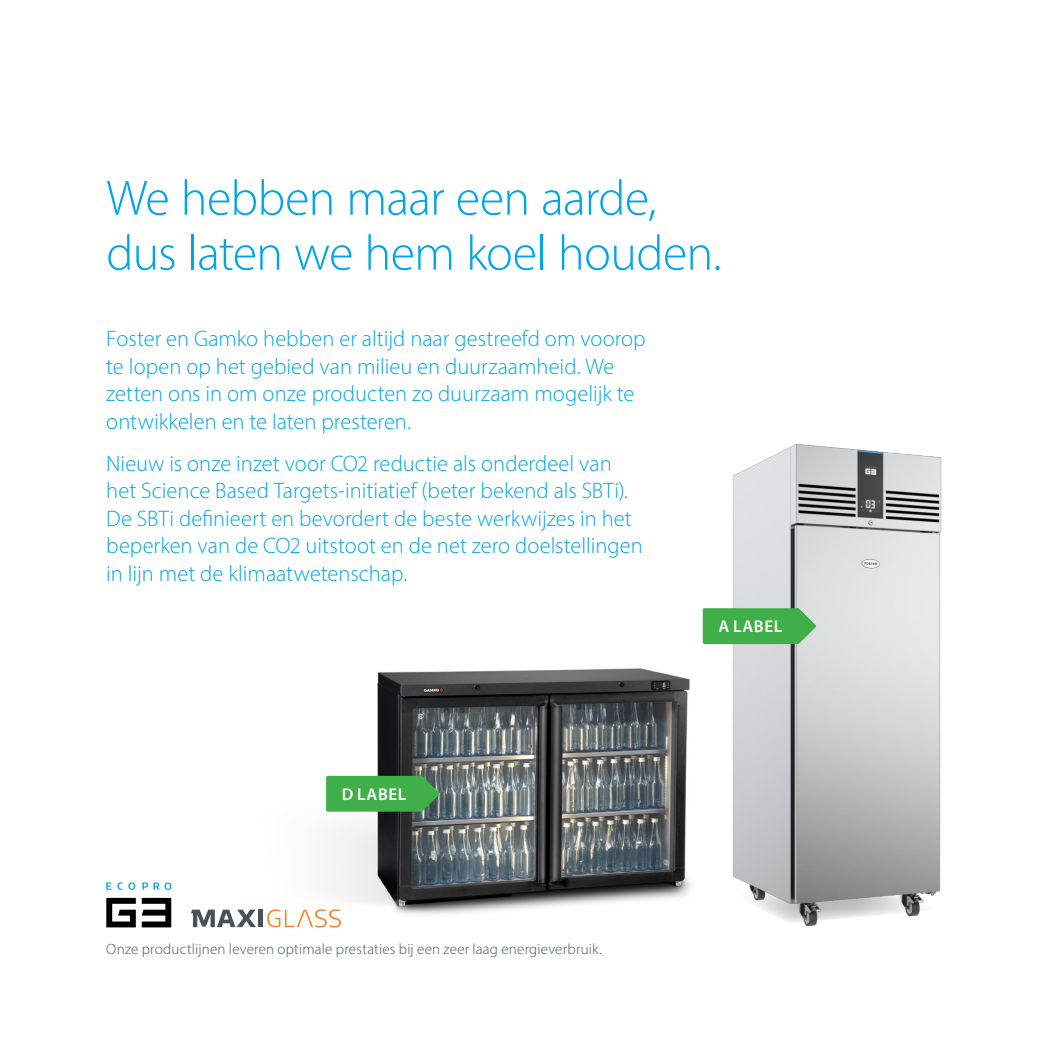
<style>
.page{position:relative;width:1049px;height:1049px;background:#fff}
.page>*{position:absolute;margin:0;border:0;box-sizing:border-box;transform-origin:0 0}
.t1{font:300 50px/55px "Myriad Pro";letter-spacing:-.015em;color:#00a5e7}
.t2{font:300 22.5px/27.5px "Myriad Pro";color:#00a5e7}
.t3{font:600 17px "Myriad Pro";letter-spacing:.04em;color:#fff}
.t4{font:300 15px "Myriad Pro";letter-spacing:.015em;color:#475359}
</style>
<div class="page">
<img style="left:237px;top:669px;width:351px;height:259px">
<img style="left:588px;top:444px;width:354px;height:482px">
<svg style="left:142px;top:882px;width:6px;height:8px"></svg>
<svg style="left:154px;top:882px;width:17px;height:8px"></svg>
<svg style="left:106px;top:882px;width:5px;height:8px"></svg>
<svg style="left:117px;top:882px;width:18px;height:8px"></svg>
<svg style="left:142px;top:898px;width:29px;height:29px"></svg>
<svg style="left:106px;top:898px;width:30px;height:29px"></svg>
<svg style="left:703px;top:608px;width:113px;height:36px;background:#4cb154"></svg>
<svg style="left:326px;top:776px;width:113px;height:36px;background:#42a84c"></svg>
<div style="left:258px;top:910px;width:5px;height:17px;background:#475359"></div>
<svg style="left:191px;top:909px;width:65px;height:18px"></svg>
<svg style="left:267px;top:909px;width:74px;height:18px"></svg>
<h1 class="t1" style="left:106px;top:170px;width:617px">We hebben maar een aarde, dus laten we hem koel houden.</h1>
<p class="t2" style="left:106px;top:325px;width:541px">Foster en Gamko hebben er altijd naar gestreefd om voorop te lopen op het gebied van milieu en duurzaamheid. We zetten ons in om onze producten zo duurzaam mogelijk te ontwikkelen en te laten presteren.</p>
<p class="t2" style="left:106px;top:449px;width:538px">Nieuw is onze inzet voor CO2 reductie als onderdeel van het Science Based Targets-initiatief (beter bekend als SBTi).<br>De SBTi definieert en bevordert de beste werkwijzes in het beperken van de CO2 uitstoot en de net zero doelstellingen in lijn met de klimaatwetenschap.</p>
<p class="t3" style="left:342px;top:783px;width:66px">D LABEL</p>
<p class="t4" style="left:106px;top:940px;width:497px">Onze productlijnen leveren optimale prestaties bij een zeer laag energieverbruik.</p>
<p class="t3" style="left:718px;top:616px;width:65px">A LABEL</p>
</div>
